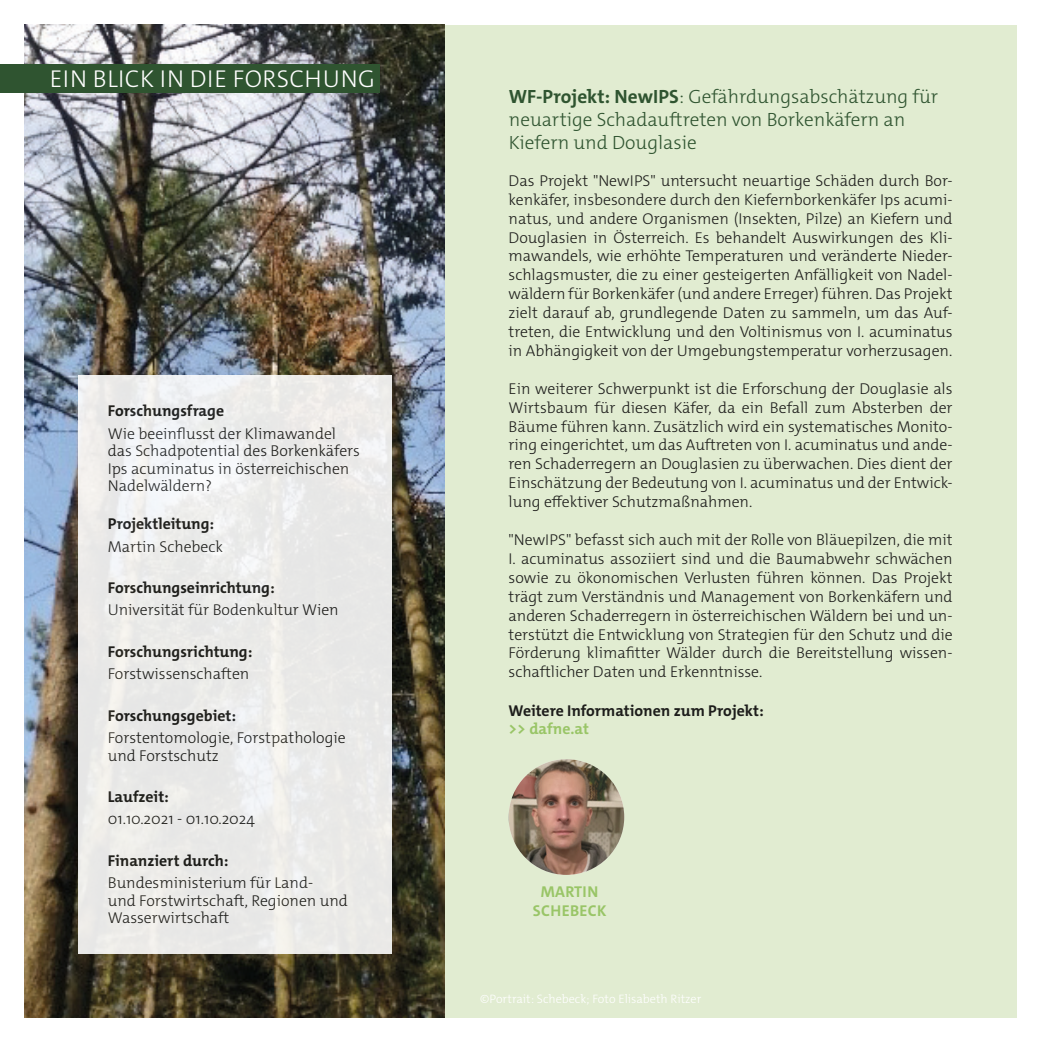
<style>
.page{position:relative;width:1042px;height:1042px;background:#fff}
.page>*{position:absolute;margin:0;border:0;box-sizing:border-box;transform-origin:0 0}
.Akzent_Themenseite{font:300 24.5px "The Mix C5";letter-spacing:.02em;color:#fff}
.Überschrift_Dünn{font:300 19.25px/23.1px "The Mix C5";color:#2f5430}
.Fließtext{font:300 15.75px/18.9px "The Mix C5";color:#1d1d1b;text-align:justify}
.t1{font:700 15.75px "The Mix C5";color:#1d1d1b}
.Überschrift_Box{font:700 15.75px "The Mix C5";letter-spacing:.02em;color:#99c567}
.Projektlink{font:700 15.75px "The Mix C5";color:#99c567}
.t2{font:300 12.25px "The Mix C5";color:#fff}
.s1{font-weight:700}
</style>
<div class="page">
<div style="left:444px;top:25px;width:573px;height:992px;background:#e1ecd1"></div>
<img style="left:25px;top:25px;width:419px;height:992px">
<div style="left:78px;top:375px;width:313px;height:578px;background:linear-gradient(to bottom,#ededed,#eaeae8)"></div>
<div style="left:0;top:64px;width:379px;height:28px;background:#2f5430"></div>
<img style="left:508px;top:759px;width:116px;height:116px;border-radius:58px">
<p class="Akzent_Themenseite" style="left:50px;top:63px;width:327px">EIN BLICK IN DIE FORSCHUNG</p>
<p class="t1" style="left:108px;top:401px;width:118px">Forschungsfrage</p>
<p class="Fließtext" style="left:108px;top:425px;width:254px;line-height:17.5px;text-align:left">Wie beeinflusst der Klimawandel das Schadpotential des Borkenkäfers<br>Ips acuminatus in österreichischen<br>Nadelwäldern?</p>
<p class="t1" style="left:108px;top:514px;width:108px">Projektleitung:</p>
<p class="Fließtext" style="left:108px;top:537px;width:117px">Martin Schebeck</p>
<p class="t1" style="left:108px;top:577px;width:168px">Forschungseinrichtung:</p>
<p class="Fließtext" style="left:108px;top:601px;width:232px">Universität für Bodenkultur Wien</p>
<p class="t1" style="left:108px;top:641px;width:146px">Forschungsrichtung:</p>
<p class="Fließtext" style="left:108px;top:664px;width:143px">Forstwissenschaften</p>
<p class="t1" style="left:108px;top:705px;width:130px">Forschungsgebiet:</p>
<p class="Fließtext" style="left:108px;top:729px;width:239px;line-height:17.5px">Forstentomologie, Forstpathologie und Forstschutz</p>
<p class="t1" style="left:108px;top:786px;width:63px">Laufzeit:</p>
<p class="Fließtext" style="left:108px;top:810px;width:149px">01.10.2021 - 01.10.2024</p>
<p class="t1" style="left:108px;top:850px;width:122px">Finanziert durch:</p>
<p class="Fließtext" style="left:108px;top:874px;width:242px;line-height:17.5px;text-align:left">Bundesministerium für Land-<br>und Forstwirtschaft, Regionen und<br>Wasserwirtschaft</p>
<p class="Überschrift_Dünn" style="left:509px;top:85px;width:431px"><span class="s1">WF-Projekt: NewIPS</span>: Gefährdungsabschätzung für neuartige Schadauftreten von Borkenkäfern an<br>Kiefern und Douglasie</p>
<p class="Fließtext" style="left:508px;top:171px;width:445px">Das Projekt "NewIPS" untersucht neuartige Schäden durch Bor&shy;kenkäfer, insbesondere durch den Kiefernborkenkäfer Ips acumi&shy;natus, und andere Organismen (Insekten, Pilze) an Kiefern und Douglasien in Österreich. Es behandelt Auswirkungen des Kli&shy;mawandels, wie erhöhte Temperaturen und veränderte Nieder&shy;schlagsmuster, die zu einer gesteigerten Anfälligkeit von Nadel&shy;wäldern für Borkenkäfer (und andere Erreger) führen. Das Projekt zielt darauf ab, grundlegende Daten zu sammeln, um das Auf&shy;treten, die Entwicklung und den Voltinismus von I. acuminatus in Abhängigkeit von der Umgebungstemperatur vorherzusagen.</p>
<p class="Fließtext" style="left:508px;top:379px;width:445px">Ein weiterer Schwerpunkt ist die Erforschung der Douglasie als Wirtsbaum für diesen Käfer, da ein Befall zum Absterben der Bäume führen kann. Zusätzlich wird ein systematisches Monito&shy;ring eingerichtet, um das Auftreten von I. acuminatus und ande&shy;ren Schaderregern an Douglasien zu überwachen. Dies dient der Einschätzung der Bedeutung von I. acuminatus und der Entwick&shy;lung effektiver Schutzmaßnahmen.</p>
<p class="Fließtext" style="left:508px;top:530px;width:445px">"NewIPS" befasst sich auch mit der Rolle von Bläuepilzen, die mit I. acuminatus assoziiert sind und die Baumabwehr schwächen sowie zu ökonomischen Verlusten führen können. Das Projekt trägt zum Verständnis und Management von Borkenkäfern und anderen Schaderregern in österreichischen Wäldern bei und un&shy;terstützt die Entwicklung von Strategien für den Schutz und die Förderung klimafitter Wälder durch die Bereitstellung wissen&shy;schaftlicher Daten und Erkenntnisse.</p>
<p class="t1" style="left:508px;top:700px;width:257px">Weitere Informationen zum Projekt:</p>
<p class="Projektlink" style="left:508px;top:719px;width:82px">&gt;&gt; dafne.at</p>
<p class="Überschrift_Box" style="left:541px;top:881px;width:59px">MARTIN</p>
<p class="Überschrift_Box" style="left:533px;top:900px;width:75px">SCHEBECK</p>
<p class="t2" style="left:480px;top:991px;width:223px">©Portrait: Schebeck; Foto Elisabeth Ritzer</p>
</div>
